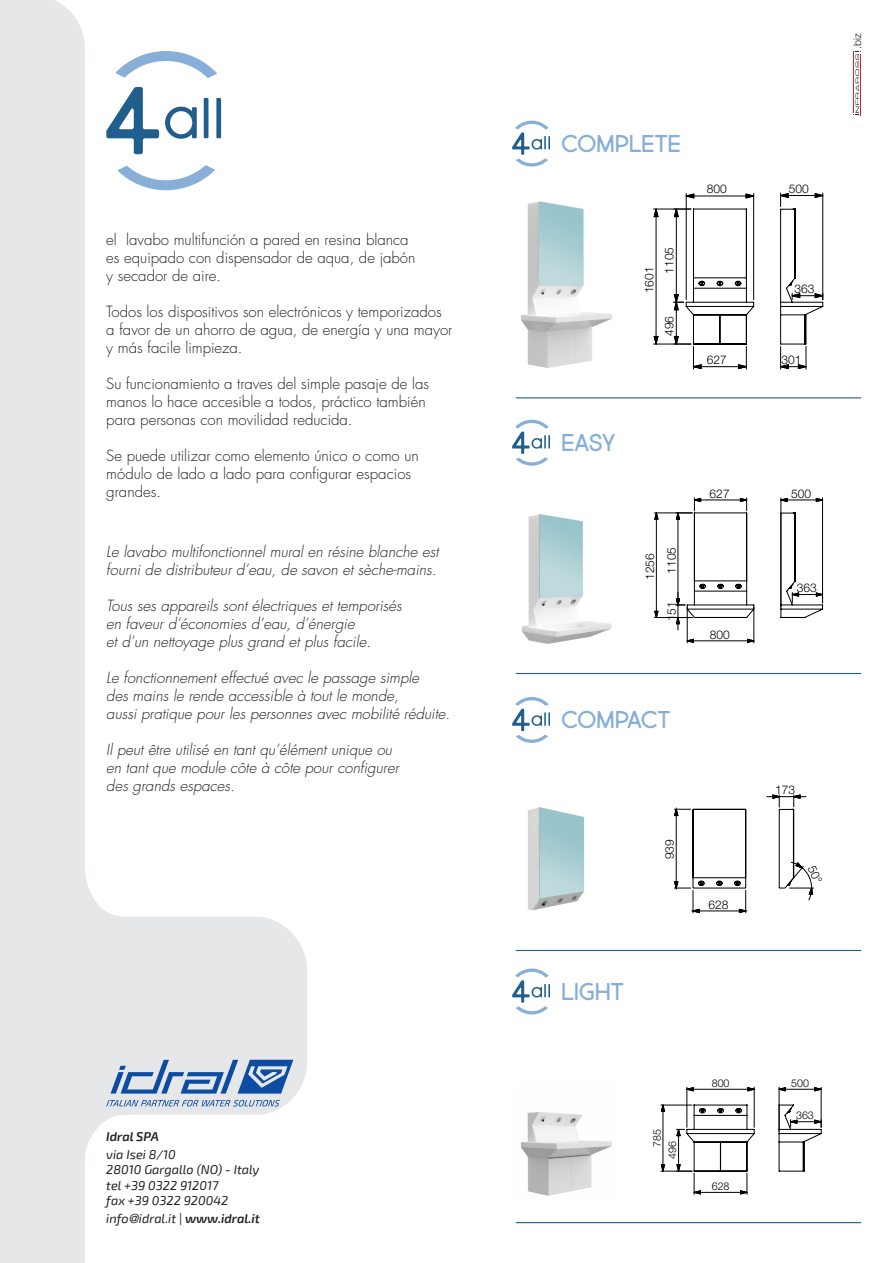
<style>
.page{position:relative;width:893px;height:1263px;background:#fff}
.page>*{position:absolute;margin:0;border:0;box-sizing:border-box;transform-origin:0 0}
.t1{font:24px "Market Fresh";letter-spacing:-.01em;color:#87afd7}
.t2{font:24px "Market Fresh";letter-spacing:-.03em;color:#87afd7}
.t3{font:italic 300 15px/18px "Futura LT";color:#231f20}
.t4{font:300 15px/18px "Futura LT";color:#231f20}
.t5{font:italic 12.75px/15.3px "Exo 2";color:#231f20}
.t6{font:italic 600 12.75px "Exo 2";color:#231f20}
.t7{font:300 12px "Helvetica Neue LT";color:#000}
.t8{font:300 10.65px/15.6px "Helvetica Neue LT";color:#000}
.t9{font:300 10.5px "Helvetica Neue LT";color:#231f20}
.s1{font-family:"Helvetica Neue LT";font-style:normal}
.s2{font-style:normal}
.s3{font-weight:600}
</style>
<div class="page">
<svg style="left:512px;top:968px;width:38px;height:46px"></svg>
<img style="left:521px;top:1112px;width:91px;height:84px">
<svg style="left:661px;top:1087px;width:161px;height:107px"></svg>
<svg style="left:512px;top:121px;width:38px;height:46px"></svg>
<svg style="left:512px;top:420px;width:38px;height:46px"></svg>
<img style="left:521px;top:201px;width:91px;height:167px">
<img style="left:522px;top:514px;width:90px;height:130px">
<hr style="left:516px;top:397px;width:345px;height:1px;background:#205e8d">
<hr style="left:516px;top:673px;width:345px;height:1px;background:#205e8d">
<hr style="left:516px;top:950px;width:345px;height:1px;background:#205e8d">
<hr style="left:516px;top:1222px;width:345px;height:1px;background:#205e8d">
<svg style="left:0;top:0;width:307px;height:1263px"></svg>
<hr style="left:853px;top:51px;width:1px;height:62px;background:#d1232a">
<svg style="left:853px;top:54px;width:8px;height:62px"></svg>
<svg style="left:106px;top:51px;width:115px;height:139px"></svg>
<svg style="left:512px;top:697px;width:38px;height:46px"></svg>
<img style="left:528px;top:807px;width:57px;height:104px">
<hr style="left:653px;top:344px;width:38px;height:1px;background:#000">
<hr style="left:653px;top:209px;width:38px;height:1px;background:#000">
<svg style="left:654px;top:193px;width:170px;height:176px"></svg>
<svg style="left:654px;top:498px;width:170px;height:145px"></svg>
<svg style="left:111px;top:1060px;width:182px;height:34px"></svg>
<svg style="left:106px;top:1100px;width:174px;height:6px"></svg>
<svg style="left:674px;top:794px;width:140px;height:119px"></svg>
<p class="t4" style="left:106px;top:231px;width:311px">el lavabo multifunción a pared en resina blanca es equipado con dispensador de aqua, de jabón y secador de aire.</p>
<p class="t4" style="left:106px;top:303px;width:348px">Todos los dispositivos son electrónicos y temporizados a favor de un ahorro de agua, de energía y una mayor y más facile limpieza.</p>
<p class="t4" style="left:106px;top:375px;width:324px">Su funcionamiento a traves del simple pasaje de las manos lo hace accesible a todos, práctico también para personas con movilidad reducida.</p>
<p class="t4" style="left:106px;top:447px;width:314px">Se puede utilizar como elemento único o como un módulo de lado a lado para configurar espacios grandes.</p>
<p class="t3" style="left:106px;top:543px;width:334px">Le lavabo multifonctionnel mural en résine blanche est fourni de distributeur d’eau, de savon et sèche-mains.</p>
<p class="t3" style="left:106px;top:597px;width:297px">Tous ses appareils sont électriques et temporisés en faveur d’économies d’eau, d’énergie<br>et d’un nettoyage plus grand et plus facile.</p>
<p class="t3" style="left:106px;top:669px;width:345px">Le fonctionnement effectué avec le passage simple<br>des mains le rende accessible à tout le monde,<br>aussi pratique pour les personnes avec mobilité réduite.</p>
<p class="t3" style="left:106px;top:741px;width:294px">Il peut être utilisé en tant qu’élément unique ou en tant que module côte à côte pour configurer des grands espaces.</p>
<p class="t6" style="left:106px;top:1129px;width:54px">Idral SPA</p>
<p class="t5" style="left:106px;top:1147px;width:155px">via Isei 8/10<br>28010 Gargallo (NO) - Italy tel +39 0322 912017<br>fax +39 0322 920042</p>
<p class="t5" style="left:106px;top:1211px;width:155px">info<span class="s1">@</span>idral.it <span class="s2">|</span> <span class="s3">www.idral.it</span></p>
<h1 class="t1" style="left:561px;top:126px;width:122px">COMPLETE</h1>
<p class="t7" style="left:642px;top:293px;width:28px;rotate:-90deg">1601</p>
<p class="t7" style="left:662px;top:274px;width:28px;rotate:-90deg">1105</p>
<p class="t7" style="left:662px;top:336px;width:22px;rotate:-90deg">496</p>
<p class="t7" style="left:707px;top:182px;width:22px">800</p>
<p class="t7" style="left:789px;top:181px;width:22px">500</p>
<p class="t7" style="left:707px;top:352px;width:22px">627</p>
<p class="t7" style="left:794px;top:281px;width:22px">363</p>
<p class="t7" style="left:782px;top:352px;width:22px">301</p>
<h1 class="t1" style="left:561px;top:425px;width:56px">EASY</h1>
<p class="t7" style="left:642px;top:580px;width:28px;rotate:-90deg">1256</p>
<p class="t7" style="left:664px;top:574px;width:28px;rotate:-90deg">1105</p>
<p class="t7" style="left:664px;top:621px;width:22px;rotate:-90deg">151</p>
<p class="t7" style="left:710px;top:486px;width:22px">627</p>
<p class="t7" style="left:710px;top:627px;width:22px">800</p>
<p class="t7" style="left:791px;top:486px;width:22px">500</p>
<p class="t7" style="left:797px;top:581px;width:22px">363</p>
<h1 class="t2" style="left:561px;top:703px;width:111px">COMPACT</h1>
<p class="t7" style="left:662px;top:859px;width:22px;rotate:-90deg">939</p>
<p class="t7" style="left:708px;top:897px;width:22px">628</p>
<p class="t7" style="left:775px;top:783px;width:22px">173</p>
<h1 class="t1" style="left:561px;top:974px;width:64px">LIGHT</h1>
<p class="t8" style="left:649px;top:1159px;width:31px;text-indent:12px;rotate:-90deg">785<br>496</p>
<p class="t8" style="left:712px;top:1075px;width:19px">800</p>
<p class="t8" style="left:791px;top:1075px;width:19px">500</p>
<p class="t8" style="left:796px;top:1108px;width:19px">363</p>
<p class="t8" style="left:712px;top:1178px;width:19px">628</p>
<p class="t9" style="left:851px;top:49px;width:17px;rotate:-90deg">.biz</p>
</div>
